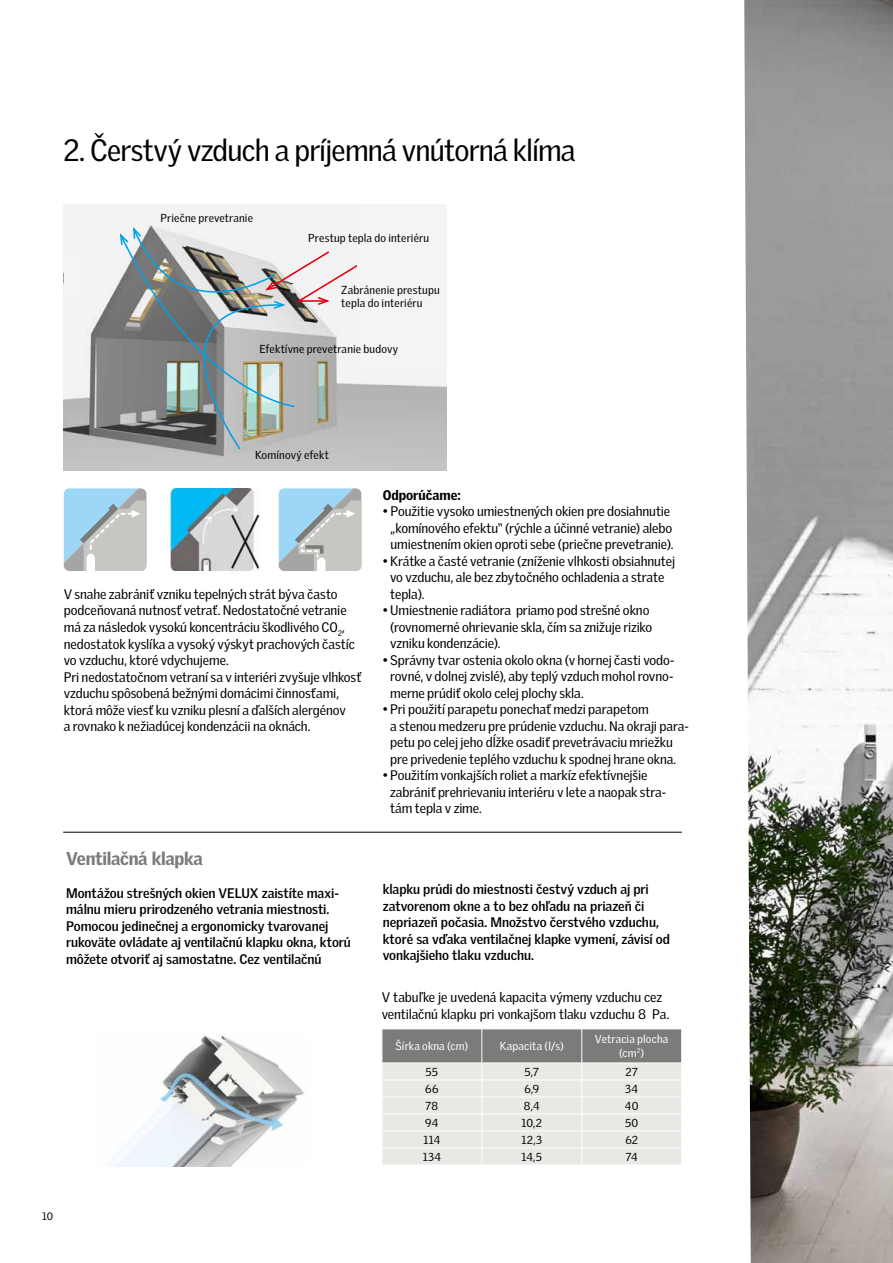
<style>
.page{position:relative;width:893px;height:1263px;background:#fff}
.page>*{position:absolute;margin:0;border:0;box-sizing:border-box;transform-origin:0 0}
.t1{font:30px "Velux Gothic";letter-spacing:-.025em;color:#000}
.t2{font:900 18px "Velux Gothic";letter-spacing:-.02em;color:#7b7b79}
.t3{font:13.5px/16.5px "Velux Gothic";letter-spacing:-.005em;color:#000}
.t4{font:700 13.5px/16.5px "Velux Gothic";letter-spacing:-.005em;color:#000}
.t5{font:900 13.5px "Velux Gothic";letter-spacing:-.005em;color:#000}
.t6{font:11.25px/13.5px "Velux Gothic";letter-spacing:.015em;color:#000}
.t7{font:11.25px/13.5px "Velux Gothic";letter-spacing:.015em;color:#fff;text-align:center}
.t8{font:10.5px "Velux Gothic";color:#000}
</style>
<div class="page">
<img style="left:744px;top:0;width:149px;height:1263px">
<svg style="left:382px;top:1029px;width:300px;height:136px;background:#d1d0cd"></svg>
<img style="left:171px;top:488px;width:88px;height:83px">
<svg style="left:279px;top:488px;width:82px;height:83px;background:#b1c6d0"></svg>
<svg style="left:64px;top:488px;width:82px;height:83px;background:#b4c8d2"></svg>
<img style="left:64px;top:204px;width:382px;height:266px">
<img style="left:119px;top:225px;width:246px;height:225px">
<div style="left:357px;top:204px;width:89px;height:162px;background:#f4f4f4"></div>
<div style="left:64px;top:255px;width:18px;height:44px;background:#f4f4f4"></div>
<img style="left:107px;top:1035px;width:197px;height:132px">
<hr style="left:63px;top:832px;width:619px;height:1px;background:#000">
<h1 class="t1" style="left:63px;top:133px;width:514px">2. Čerstvý vzduch a príjemná vnútorná klíma</h1>
<p class="t6" style="left:161px;top:211px;width:94px">Priečne prevetranie</p>
<p class="t6" style="left:308px;top:231px;width:122px">Prestup tepla do interiéru</p>
<p class="t6" style="left:341px;top:283px;width:100px">Zabránenie prestupu tepla do interiéru</p>
<p class="t6" style="left:259px;top:342px;width:140px">Efektívne prevetranie budovy</p>
<p class="t6" style="left:255px;top:448px;width:75px">Komínový efekt</p>
<p class="t3" style="left:64px;top:586px;width:299px">V snahe zabrániť vzniku tepelných strát býva často podceňovaná nutnosť vetrať. Nedostatočné vetranie má za následok vysokú koncentráciu škodlivého CO<sub>2</sub>, nedostatok kyslíka a vysoký výskyt prachových častíc vo vzduchu, ktoré vdychujeme.<br>Pri nedostatočnom vetraní sa v interiéri zvyšuje vlhkosť vzduchu spôsobená bežnými domácimi činnosťami, ktorá môže viesť ku vzniku plesní a ďalších alergénov<br>a rovnako k nežiadúcej kondenzácii na oknách.</p>
<h2 class="t2" style="left:66px;top:847px;width:138px">Ventilačná klapka</h2>
<p class="t4" style="left:66px;top:884px;width:286px">Montážou strešných okien VELUX zaistíte maxi&shy;málnu mieru prirodzeného vetrania miestnosti.<br>Pomocou jedinečnej a ergonomicky tvarovanej rukoväte ovládate aj ventilačnú klapku okna, ktorú môžete otvoriť aj samostatne. Cez ventilačnú</p>
<p class="t8" style="left:42px;top:1210px;width:13px">10</p>
<p class="t5" style="left:383px;top:486px;width:80px">Odporúčame:</p>
<p class="t3" style="left:383px;top:503px;width:292px;text-align:center">• Použitie vysoko umiestnených okien pre dosiahnutie „komínového efektu“ (rýchle a účinné vetranie) alebo umiestnením okien oproti sebe (priečne prevetranie).</p>
<p class="t3" style="left:390px;top:553px;width:287px;text-indent:-7px">• Krátke a časté vetranie (zníženie vlhkosti obsiahnutej vo vzduchu, ale bez zbytočného ochladenia a strate tepla).</p>
<p class="t3" style="left:390px;top:602px;width:264px;text-indent:-7px">• Umiestnenie radiátora priamo pod strešné okno (rovnomerné ohrievanie skla, čím sa znižuje riziko vzniku kondenzácie).</p>
<p class="t3" style="left:390px;top:652px;width:286px;text-align:justify;text-indent:-7px">• Správny tvar ostenia okolo okna (v hornej časti vodo&shy;rovné, v dolnej zvislé), aby teplý vzduch mohol rovno&shy;merne prúdiť okolo celej plochy skla.</p>
<p class="t3" style="left:390px;top:701px;width:300px;text-indent:-7px">• Pri použití parapetu ponechať medzi parapetom<br>a stenou medzeru pre prúdenie vzduchu. Na okraji para&shy;petu po celej jeho dĺžke osadiť prevetrávaciu mriežku pre privedenie teplého vzduchu k spodnej hrane okna.</p>
<p class="t3" style="left:390px;top:767px;width:278px;text-indent:-7px">• Použitím vonkajších roliet a markíz efektívnejšie zabrániť prehrievaniu interiéru v lete a naopak stra&shy;tám tepla v zime.</p>
<p class="t4" style="left:383px;top:881px;width:289px">klapku prúdi do miestnosti čestvý vzduch aj pri zatvorenom okne a to bez ohľadu na priazeň či nepriazeň počasia. Množstvo čerstvého vzduchu, ktoré sa vďaka ventilačnej klapke vymení, závisí od vonkajšieho tlaku vzduchu.</p>
<p class="t3" style="left:382px;top:989px;width:289px">V tabuľke je uvedená kapacita výmeny vzduchu cez ventilačnú klapku pri vonkajšom tlaku vzduchu 8 Pa.</p>
<p class="t7" style="left:395px;top:1039px;width:74px">Šírka okna (cm)</p>
<p class="t7" style="left:500px;top:1039px;width:65px">Kapacita (l/s)</p>
<p class="t7" style="left:595px;top:1032px;width:75px">Vetracia plocha (cm<sup>2</sup>)</p>
<p class="t6" style="left:426px;top:1065px;width:14px">55</p>
<p class="t6" style="left:525px;top:1065px;width:16px">5,7</p>
<p class="t6" style="left:626px;top:1065px;width:14px">27</p>
<p class="t6" style="left:425px;top:1082px;width:15px">66</p>
<p class="t6" style="left:524px;top:1082px;width:16px">6,9</p>
<p class="t6" style="left:625px;top:1082px;width:14px">34</p>
<p class="t6" style="left:426px;top:1099px;width:14px">78</p>
<p class="t6" style="left:524px;top:1099px;width:17px">8,4</p>
<p class="t6" style="left:625px;top:1099px;width:15px">40</p>
<p class="t6" style="left:425px;top:1116px;width:15px">94</p>
<p class="t6" style="left:521px;top:1116px;width:22px">10,2</p>
<p class="t6" style="left:625px;top:1116px;width:15px">50</p>
<p class="t6" style="left:423px;top:1133px;width:18px">114</p>
<p class="t6" style="left:522px;top:1133px;width:22px">12,3</p>
<p class="t6" style="left:625px;top:1133px;width:14px">62</p>
<p class="t6" style="left:423px;top:1150px;width:20px">134</p>
<p class="t6" style="left:522px;top:1150px;width:22px">14,5</p>
<p class="t6" style="left:626px;top:1150px;width:13px">74</p>
</div>
